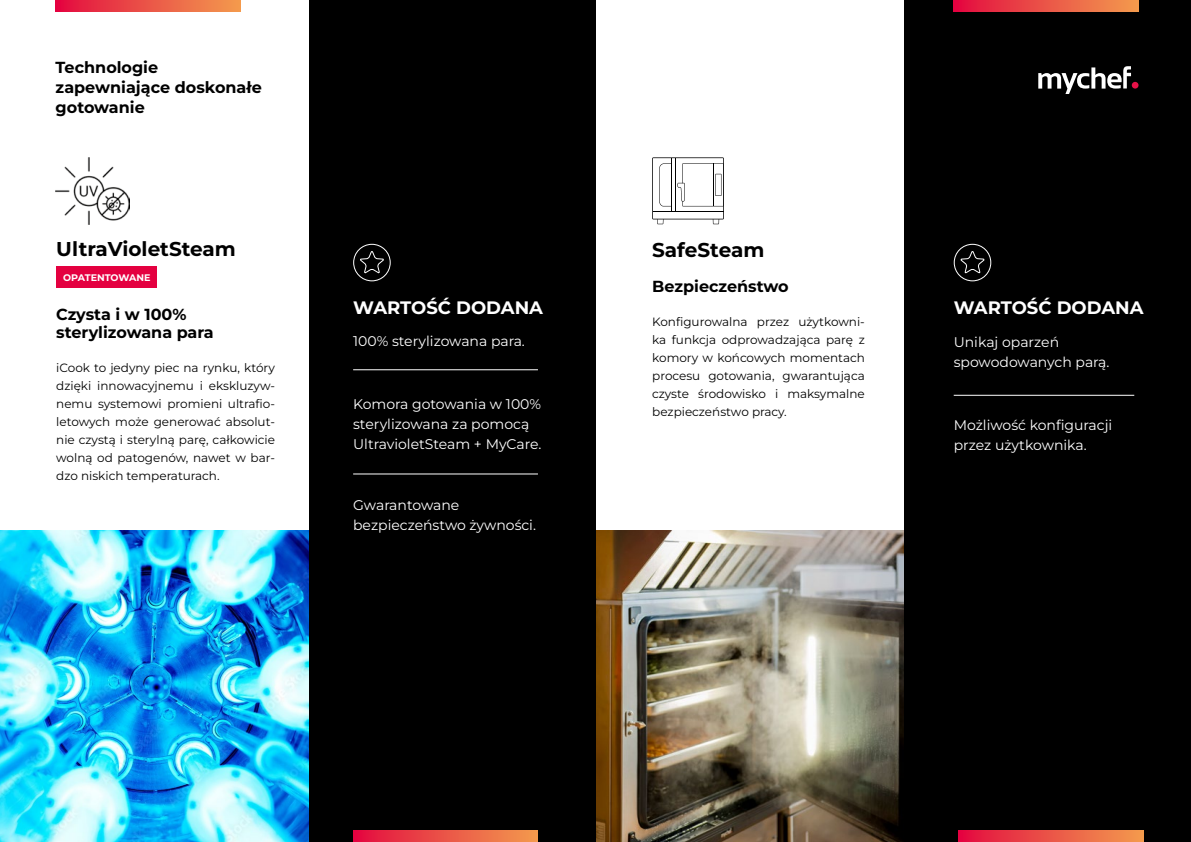
<style>
.page{position:relative;width:1191px;height:842px;background:#fff}
.page>*{position:absolute;margin:0;border:0;box-sizing:border-box;transform-origin:0 0}
.t1{font:700 20px "Montserrat";color:#000}
.t2{font:700 18px "Montserrat";color:#fff}
.t3{font:700 16px/20px "Montserrat";color:#000}
.t4{font:14px/20px "Montserrat";color:#fff}
.t5{font:12px/18px "Montserrat";color:#000;text-align:justify}
.t6{font:700 9.5px "Montserrat";color:#fff}
</style>
<div class="page">
<img style="left:0;top:531px;width:309px;height:311px">
<img style="left:595px;top:531px;width:309px;height:311px">
<div style="left:904px;top:0;width:287px;height:842px;background:#000"></div>
<div style="left:309px;top:0;width:286px;height:842px;background:#000"></div>
<svg style="left:56px;top:0;width:184px;height:11px;background:#eb5347"></svg>
<svg style="left:353px;top:831px;width:185px;height:11px;background:#eb5347"></svg>
<img style="left:56px;top:157px;width:73px;height:67px">
<svg style="left:960px;top:251px;width:25px;height:23px"></svg>
<div style="left:953px;top:244px;width:38px;height:37px;border:1px solid #fff;border-radius:50%"></div>
<hr style="left:953px;top:395px;width:181px;height:1px;background:#fff">
<svg style="left:360px;top:251px;width:24px;height:23px"></svg>
<div style="left:353px;top:244px;width:38px;height:37px;border:1px solid #fff;border-radius:50%"></div>
<hr style="left:353px;top:369px;width:185px;height:1px;background:#fff">
<hr style="left:353px;top:474px;width:185px;height:1px;background:#fff">
<svg style="left:953px;top:0;width:185px;height:11px;background:#ea5247"></svg>
<svg style="left:958px;top:831px;width:185px;height:11px;background:#ea5347"></svg>
<div style="left:1131px;top:82px;width:7px;height:7px;background:#e51147;border-radius:50%"></div>
<svg style="left:1038px;top:66px;width:93px;height:28px"></svg>
<svg style="left:652px;top:157px;width:72px;height:67px"></svg>
<div style="left:57px;top:267px;width:100px;height:21px;background:#e40040"></div>
<h3 class="t3" style="left:56px;top:57px;width:208px">Technologie zapewniające doskonałe gotowanie</h3>
<h1 class="t1" style="left:56px;top:236px;width:181px">UltraVioletSteam</h1>
<p class="t6" style="left:63px;top:271px;width:89px">OPATENTOWANE</p>
<h3 class="t3" style="left:56px;top:305px;width:159px;line-height:18px">Czysta i w 100% sterylizowana para</h3>
<p class="t5" style="left:56px;top:359px;width:220px">iCook to jedyny piec na rynku, który dzięki innowacyjnemu i ekskluzyw&shy;nemu systemowi promieni ultrafio&shy;letowych może generować absolut&shy;nie czystą i sterylną parę, całkowicie wolną od patogenów, nawet w bar&shy;dzo niskich temperaturach.</p>
<h1 class="t1" style="left:652px;top:237px;width:114px">SafeSteam</h1>
<h3 class="t3" style="left:652px;top:276px;width:138px">Bezpieczeństwo</h3>
<p class="t5" style="left:652px;top:312px;width:214px">Konfigurowalna przez użytkowni&shy;ka funkcja odprowadzająca parę z komory w końcowych momentach procesu gotowania, gwarantująca czyste środowisko i maksymalne bezpieczeństwo pracy.</p>
<h2 class="t2" style="left:353px;top:296px;width:191px">WARTOŚĆ DODANA</h2>
<h2 class="t2" style="left:953px;top:296px;width:191px">WARTOŚĆ DODANA</h2>
<p class="t4" style="left:353px;top:330px;width:173px">100% sterylizowana para.</p>
<p class="t4" style="left:953px;top:332px;width:157px">Unikaj oparzeń spowodowanych parą.</p>
<p class="t4" style="left:353px;top:394px;width:190px">Komora gotowania w 100% sterylizowana za pomocą<br>UltravioletSteam + MyCare.</p>
<p class="t4" style="left:953px;top:414px;width:160px">Możliwość konfiguracji przez użytkownika.</p>
<p class="t4" style="left:353px;top:494px;width:184px">Gwarantowane bezpieczeństwo żywności.</p>
</div>
